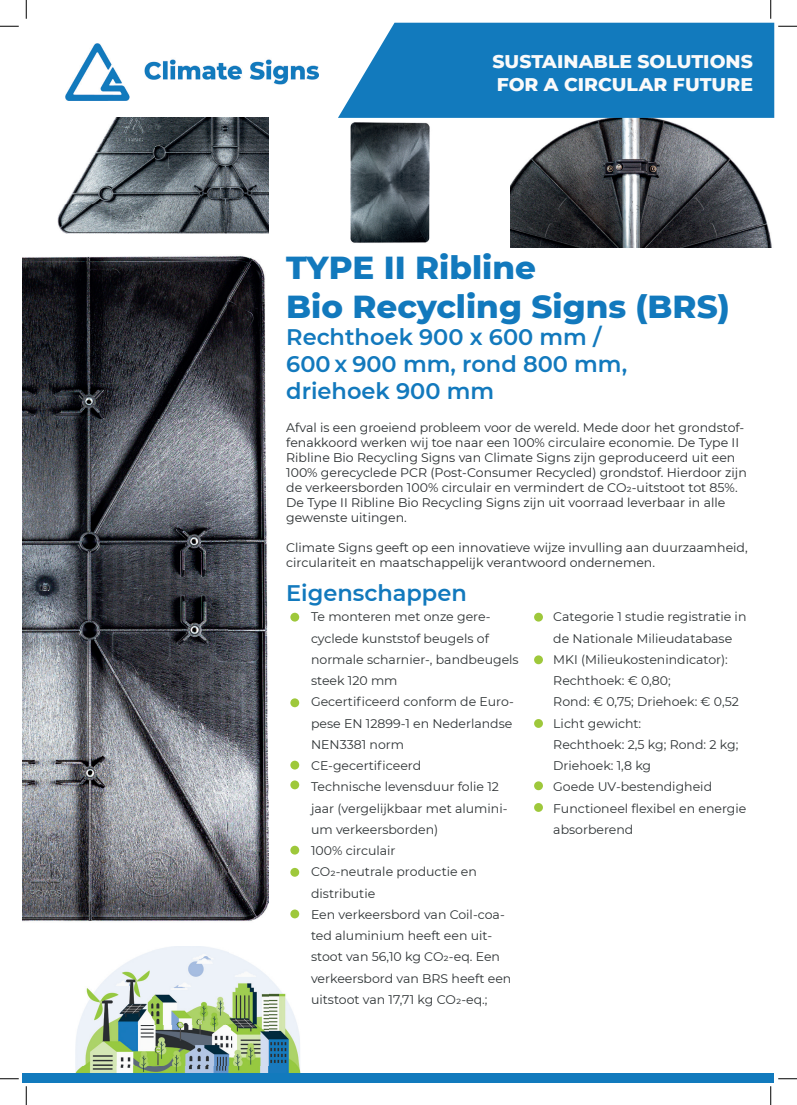
<style>
.page{position:relative;width:797px;height:1105px;background:#fff}
.page>*{position:absolute;margin:0;border:0;box-sizing:border-box;transform-origin:0 0}
.t1{font:800 32.5px/39px "Montserrat";color:#1279bd}
.t2{font:600 22.5px/27px "Montserrat";color:#1279bd}
.t3{font:800 18.75px/22.5px "Montserrat";color:#fafafa}
.t4{font:12.5px/21.2px "Montserrat";color:#2d3234}
.t5{font:12.5px/15px "Montserrat";color:#292d2f}
.s1{font-style:italic}
</style>
<div class="page">
<img style="left:23px;top:256px;width:204px;height:666px">
<img style="left:227px;top:256px;width:41px;height:665px">
<img style="left:350px;top:122px;width:80px;height:121px">
<img style="left:511px;top:118px;width:261px;height:130px">
<img style="left:57px;top:118px;width:211px;height:116px">
<svg style="left:338px;top:23px;width:436px;height:95px;background:#2182c1"></svg>
<img style="left:66px;top:44px;width:253px;height:56px">
<div style="left:290px;top:761px;width:9px;height:8px;background:#9ec83b;border-radius:50%"></div>
<div style="left:290px;top:613px;width:9px;height:9px;background:#9ec83b;border-radius:50%"></div>
<div style="left:534px;top:613px;width:9px;height:9px;background:#9ec83b;border-radius:50%"></div>
<div style="left:534px;top:655px;width:9px;height:9px;background:#9ec83b;border-radius:50%"></div>
<div style="left:534px;top:719px;width:9px;height:9px;background:#9ec83b;border-radius:50%"></div>
<div style="left:534px;top:781px;width:9px;height:9px;background:#9ec83b;border-radius:50%"></div>
<div style="left:534px;top:803px;width:9px;height:9px;background:#9ec83b;border-radius:50%"></div>
<div style="left:290px;top:780px;width:9px;height:9px;background:#9ec83b;border-radius:50%"></div>
<div style="left:290px;top:698px;width:9px;height:9px;background:#9ec83b;border-radius:50%"></div>
<div style="left:290px;top:846px;width:9px;height:8px;background:#9ec83b;border-radius:50%"></div>
<div style="left:290px;top:868px;width:9px;height:9px;background:#9ec83b;border-radius:50%"></div>
<div style="left:290px;top:909px;width:9px;height:9px;background:#9ec83b;border-radius:50%"></div>
<img style="left:255px;top:977px;width:45px;height:96px">
<img style="left:76px;top:1065px;width:179px;height:8px">
<img style="left:76px;top:946px;width:192px;height:119px">
<div style="left:23px;top:1073px;width:751px;height:9px;background:#127abd"></div>
<svg style="left:0;top:25px;width:19px;height:2px"></svg>
<svg style="left:778px;top:25px;width:19px;height:2px"></svg>
<svg style="left:0;top:1078px;width:19px;height:1px"></svg>
<svg style="left:778px;top:1078px;width:19px;height:1px"></svg>
<svg style="left:25px;top:0;width:2px;height:19px"></svg>
<svg style="left:25px;top:1086px;width:2px;height:19px"></svg>
<svg style="left:770px;top:0;width:1px;height:19px"></svg>
<svg style="left:770px;top:1086px;width:1px;height:19px"></svg>
<h3 class="t3" style="left:492px;top:49px;width:262px">SUSTAINABLE SOLUTIONS<br>FOR A CIRCULAR FUTURE</h3>
<h1 class="t1" style="left:286px;top:247px;width:445px">TYPE II Ribline<br>Bio Recycling Signs (BRS)</h1>
<h2 class="t2" style="left:286px;top:323px;width:342px">Rechthoek 900 x 600 mm /<br>600 x 900 mm, rond 800 mm, driehoek 900 mm</h2>
<p class="t5" style="left:286px;top:420px;width:462px">Afval is een groeiend probleem voor de wereld. Mede door het grondstof&shy;fenakkoord werken wij toe naar een 100% circulaire economie. De Type II Ribline Bio Recycling Signs van Climate Signs zijn geproduceerd uit een 100% gerecyclede PCR (Post-Consumer Recycled) grondstof. Hierdoor zijn de verkeersborden 100% circulair en vermindert de CO2-uitstoot tot 85%.<br>De Type II Ribline Bio Recycling Signs zijn uit voorraad leverbaar in alle gewenste uitingen.</p>
<p class="t5" style="left:286px;top:540px;width:463px">Climate Signs geeft op een innovatieve wijze invulling aan duurzaamheid, circulariteit en maatschappelijk verantwoord ondernemen.</p>
<h2 class="t2" style="left:286px;top:579px;width:182px">Eigenschappen</h2>
<p class="t4" style="left:311px;top:606px;width:209px;text-indent:-18px"><span class="s1">•</span> Te monteren met onze gere&shy;cyclede kunststof beugels of normale scharnier-, bandbeugels steek 120 mm</p>
<p class="t4" style="left:311px;top:691px;width:204px;text-align:justify;text-indent:-18px"><span class="s1">•</span> Gecertificeerd conform de Euro&shy;pese EN 12899-1 en Nederlandse NEN3381 norm</p>
<p class="t4" style="left:293px;top:754px;width:129px"><span class="s1">•</span> CE-gecertificeerd</p>
<p class="t4" style="left:311px;top:776px;width:198px;text-indent:-18px"><span class="s1">•</span> Technische levensduur folie 12 jaar (vergelijkbaar met alumini&shy;um verkeersborden)</p>
<p class="t4" style="left:293px;top:839px;width:104px"><span class="s1">•</span> 100% circulair</p>
<p class="t4" style="left:311px;top:861px;width:167px;text-indent:-18px"><span class="s1">•</span> CO2-neutrale productie en distributie</p>
<p class="t4" style="left:311px;top:903px;width:202px;text-indent:-18px"><span class="s1">•</span> Een verkeersbord van Coil-coa&shy;ted aluminium heeft een uit&shy;stoot van 56,10 kg CO2-eq. Een verkeersbord van BRS heeft een uitstoot van 17,71 kg CO2-eq.;</p>
<p class="t4" style="left:535px;top:606px;width:212px;text-align:center"><span class="s1">•</span> Categorie 1 studie registratie in de Nationale Milieudatabase</p>
<p class="t4" style="left:553px;top:648px;width:187px;text-indent:-18px"><span class="s1">•</span> MKI (Milieukostenindicator):<br>Rechthoek: € 0,80;<br>Rond: € 0,75; Driehoek: € 0,52</p>
<p class="t4" style="left:553px;top:712px;width:186px;text-indent:-18px"><span class="s1">•</span> Licht gewicht:<br>Rechthoek: 2,5 kg; Rond: 2 kg;<br>Driehoek: 1,8 kg</p>
<p class="t4" style="left:535px;top:776px;width:178px"><span class="s1">•</span> Goede UV-bestendigheid</p>
<p class="t4" style="left:553px;top:797px;width:195px;text-indent:-18px"><span class="s1">•</span> Functioneel flexibel en energie absorberend</p>
</div>
